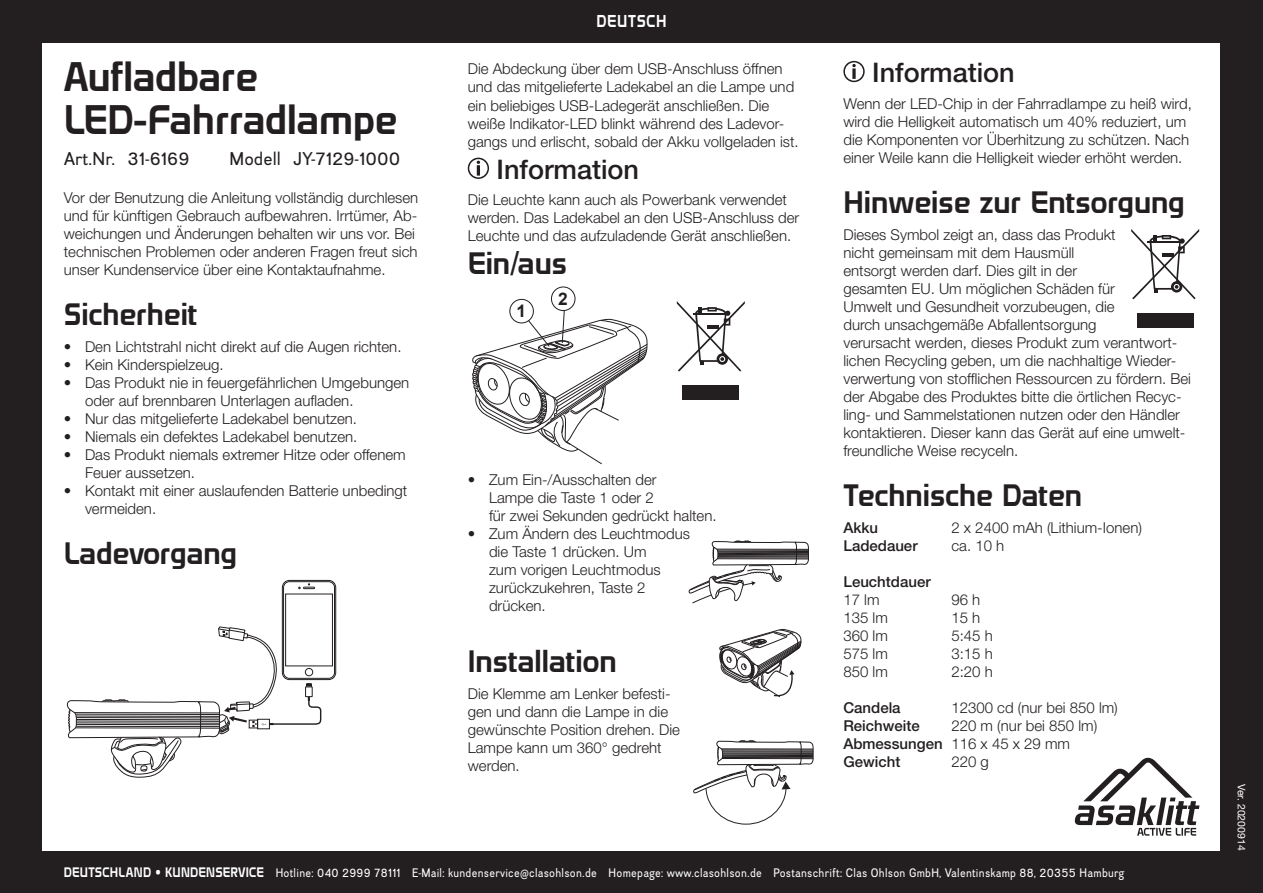
<style>
.page{position:relative;width:1263px;height:893px;background:#231f20}
.page>*{position:absolute;margin:0;border:0;box-sizing:border-box;transform-origin:0 0}
.Bruks_-_Inledande_be{font:36px/43.2px "Domyouji";color:#231f20}
.Bruks_-_Nytt_Avsnitt{font:27px "Domyouji";color:#231f20}
.Bruks_-_Nytt_Avsnitt-2{font:500 27px "Helvetica Neue LT Std";color:#231f20}
.Bruks_-_Inledande_Ar{font:18px "Divulge Rg";color:#231f20}
.t1{font:700 17.25px "Arial";color:#231f20}
.Bruks_-_Brödtext{font:300 15px/18px "Helvetica Neue LT Std";color:#231f20}
.Bruks_-_Brödtext-2{font:500 15px "Helvetica Neue LT Std";color:#231f20}
.t2{font:15px "Domyouji";letter-spacing:.05em;color:#fff;scale:.93 1}
.t3{font:12px "Divulge Rg";letter-spacing:.025em;color:#fff;scale:.93 1}
.t4{font:10.5px "Helvetica Neue LT Std";color:#fff}
.s1{font-weight:300}
.s2{font-family:"Domyouji"}
</style>
<div class="page">
<div style="left:43px;top:43px;width:1177px;height:807px;background:#fff"></div>
<svg style="left:1075px;top:758px;width:124px;height:78px"></svg>
<svg style="left:298px;top:584px;width:17px;height:5px"></svg>
<div style="left:283px;top:581px;width:52px;height:97px;border:1px solid #231f20;border-radius:6px"></div>
<div style="left:285px;top:594px;width:48px;height:72px;border:1px solid #231f20"></div>
<div style="left:282px;top:580px;width:54px;height:100px;border:1px solid #231f20;border-radius:7px"></div>
<svg style="left:66px;top:626px;width:256px;height:151px"></svg>
<svg style="left:468px;top:158px;width:21px;height:21px"></svg>
<div style="left:509px;top:299px;width:25px;height:24px;border:1px solid #231f20;border-radius:50%"></div>
<div style="left:551px;top:286px;width:24px;height:25px;border:1px solid #231f20;border-radius:50%"></div>
<svg style="left:472px;top:310px;width:176px;height:155px"></svg>
<svg style="left:843px;top:61px;width:22px;height:21px"></svg>
<svg style="left:852px;top:68px;width:4px;height:11px"></svg>
<svg style="left:719px;top:629px;width:82px;height:69px"></svg>
<svg style="left:693px;top:740px;width:120px;height:85px"></svg>
<svg style="left:688px;top:541px;width:121px;height:63px"></svg>
<svg style="left:677px;top:301px;width:68px;height:71px"></svg>
<div style="left:683px;top:386px;width:56px;height:14px;background:#231f20"></div>
<svg style="left:1131px;top:229px;width:68px;height:70px"></svg>
<div style="left:1137px;top:313px;width:56px;height:15px;background:#231f20"></div>
<p class="Bruks_-_Inledande_be" style="left:64px;top:55px;width:335px">Aufladbare<br>LED-Fahrradlampe</p>
<p class="Bruks_-_Inledande_Ar" style="left:64px;top:147px;width:127px">Art.Nr. 31-6169</p>
<p class="Bruks_-_Inledande_Ar" style="left:230px;top:147px;width:172px">Modell JY-7129-1000</p>
<p class="Bruks_-_Brödtext" style="left:64px;top:188px;width:356px">Vor der Benutzung die Anleitung vollständig durchlesen und für künftigen Gebrauch aufbewahren. Irrtümer, Ab&shy;weichungen und Änderungen behalten wir uns vor. Bei technischen Problemen oder anderen Fragen freut sich unser Kundenservice über eine Kontaktaufnahme.</p>
<p class="Bruks_-_Nytt_Avsnitt" style="left:64px;top:297px;width:135px">Sicherheit</p>
<p class="Bruks_-_Brödtext" style="left:64px;top:337px;width:339px">• Den Lichtstrahl nicht direkt auf die Augen richten.</p>
<p class="Bruks_-_Brödtext" style="left:64px;top:355px;width:161px">• Kein Kinderspielzeug.</p>
<p class="Bruks_-_Brödtext" style="left:85px;top:373px;width:326px;text-indent:-21px">• Das Produkt nie in feuergefährlichen Umgebungen oder auf brennbaren Unterlagen aufladen.</p>
<p class="Bruks_-_Brödtext" style="left:64px;top:409px;width:295px">• Nur das mitgelieferte Ladekabel benutzen.</p>
<p class="Bruks_-_Brödtext" style="left:64px;top:427px;width:295px">• Niemals ein defektes Ladekabel benutzen.</p>
<p class="Bruks_-_Brödtext" style="left:85px;top:445px;width:322px;text-indent:-21px">• Das Produkt niemals extremer Hitze oder offenem<br>Feuer aussetzen.</p>
<p class="Bruks_-_Brödtext" style="left:85px;top:481px;width:324px;text-indent:-21px">• Kontakt mit einer auslaufenden Batterie unbedingt vermeiden.</p>
<p class="Bruks_-_Nytt_Avsnitt" style="left:64px;top:536px;width:175px">Ladevorgang</p>
<p class="t2" style="left:596px;top:12px;width:77px">DEUTSCH</p>
<p class="Bruks_-_Brödtext" style="left:468px;top:60px;width:332px">Die Abdeckung über dem USB-Anschluss öffnen und das mitgelieferte Ladekabel an die Lampe und ein beliebiges USB-Ladegerät anschließen. Die weiße Indikator-LED blinkt während des Ladevor&shy;gangs und erlischt, sobald der Akku vollgeladen ist.</p>
<p class="Bruks_-_Nytt_Avsnitt-2" style="left:496px;top:153px;width:144px">Information</p>
<p class="Bruks_-_Brödtext" style="left:468px;top:191px;width:333px">Die Leuchte kann auch als Powerbank verwendet werden. Das Ladekabel an den USB-Anschluss der<br>Leuchte und das aufzuladende Gerät anschließen.</p>
<p class="Bruks_-_Nytt_Avsnitt" style="left:468px;top:246px;width:101px">Ein/aus</p>
<p class="t1" style="left:516px;top:299px;width:11px">1</p>
<p class="t1" style="left:558px;top:287px;width:11px">2</p>
<p class="Bruks_-_Brödtext" style="left:489px;top:471px;width:229px;text-indent:-21px">• Zum Ein-/Ausschalten der<br>Lampe die Taste 1 oder 2<br>für zwei Sekunden gedrückt halten.</p>
<p class="Bruks_-_Brödtext" style="left:489px;top:525px;width:203px;text-indent:-21px">• Zum Ändern des Leuchtmodus die Taste 1 drücken. Um<br>zum vorigen Leuchtmodus zurückzukehren, Taste 2 drücken.</p>
<p class="Bruks_-_Nytt_Avsnitt" style="left:468px;top:644px;width:150px">Installation</p>
<p class="Bruks_-_Brödtext" style="left:468px;top:684px;width:214px">Die Klemme am Lenker befesti&shy;gen und dann die Lampe in die gewünschte Position drehen. Die<br>Lampe kann um 360° gedreht werden.</p>
<p class="Bruks_-_Nytt_Avsnitt-2" style="left:872px;top:56px;width:144px">Information</p>
<p class="Bruks_-_Brödtext" style="left:843px;top:94px;width:350px">Wenn der LED-Chip in der Fahrradlampe zu heiß wird, wird die Helligkeit automatisch um 40% reduziert, um die Komponenten vor Überhitzung zu schützen. Nach einer Weile kann die Helligkeit wieder erhöht werden.</p>
<p class="Bruks_-_Nytt_Avsnitt" style="left:843px;top:185px;width:343px">Hinweise zur Entsorgung</p>
<p class="Bruks_-_Brödtext" style="left:843px;top:225px;width:349px">Dieses Symbol zeigt an, dass das Produkt<br>nicht gemeinsam mit dem Hausmüll<br>entsorgt werden darf. Dies gilt in der<br>gesamten EU. Um möglichen Schäden für<br>Umwelt und Gesundheit vorzubeugen, die<br>durch unsachgemäße Abfallentsorgung<br>verursacht werden, dieses Produkt zum verantwort&shy;lichen Recycling geben, um die nachhaltige Wieder&shy;verwertung von stofflichen Ressourcen zu fördern. Bei der Abgabe des Produktes bitte die örtlichen Recyc&shy;ling- und Sammelstationen nutzen oder den Händler kontaktieren. Dieser kann das Gerät auf eine umwelt&shy;freundliche Weise recyceln.</p>
<p class="Bruks_-_Nytt_Avsnitt" style="left:843px;top:478px;width:240px">Technische Daten</p>
<p class="Bruks_-_Brödtext-2" style="left:843px;top:518px;width:36px">Akku</p>
<p class="Bruks_-_Brödtext" style="left:951px;top:518px;width:192px">2 x 2400 mAh (Lithium-Ionen)</p>
<p class="Bruks_-_Brödtext-2" style="left:843px;top:536px;width:76px">Ladedauer</p>
<p class="Bruks_-_Brödtext" style="left:951px;top:536px;width:54px">ca. 10 h</p>
<p class="Bruks_-_Brödtext-2" style="left:843px;top:572px;width:89px">Leuchtdauer</p>
<p class="Bruks_-_Brödtext" style="left:843px;top:590px;width:38px">17 lm</p>
<p class="Bruks_-_Brödtext" style="left:951px;top:590px;width:30px">96 h</p>
<p class="Bruks_-_Brödtext" style="left:843px;top:608px;width:46px">135 lm</p>
<p class="Bruks_-_Brödtext" style="left:951px;top:608px;width:30px">15 h</p>
<p class="Bruks_-_Brödtext" style="left:843px;top:626px;width:46px">360 lm</p>
<p class="Bruks_-_Brödtext" style="left:951px;top:626px;width:43px">5:45 h</p>
<p class="Bruks_-_Brödtext" style="left:843px;top:644px;width:46px">575 lm</p>
<p class="Bruks_-_Brödtext" style="left:951px;top:644px;width:43px">3:15 h</p>
<p class="Bruks_-_Brödtext" style="left:843px;top:662px;width:46px">850 lm</p>
<p class="Bruks_-_Brödtext" style="left:951px;top:662px;width:43px">2:20 h</p>
<p class="Bruks_-_Brödtext-2" style="left:843px;top:698px;width:59px">Candela</p>
<p class="Bruks_-_Brödtext" style="left:951px;top:698px;width:168px">12300 cd (nur bei 850 lm)</p>
<p class="Bruks_-_Brödtext-2" style="left:843px;top:716px;width:78px">Reichweite</p>
<p class="Bruks_-_Brödtext" style="left:951px;top:716px;width:147px">220 m (nur bei 850 lm)</p>
<p class="Bruks_-_Brödtext-2" style="left:843px;top:734px;width:228px">Abmessungen <span class="s1">116 x 45 x 29 mm</span></p>
<p class="Bruks_-_Brödtext-2" style="left:843px;top:752px;width:58px">Gewicht</p>
<p class="Bruks_-_Brödtext" style="left:951px;top:752px;width:39px">220 g</p>
<p class="t3" style="left:64px;top:865px;width:1142px"><span class="s2">DEUTSCHLAND • KUNDENSERVICE</span> Hotline: 040 2999 78111 E-Mail: kundenservice@clasohlson.de Homepage: www.clasohlson.de Postanschrift: Clas Ohlson GmbH, Valentinskamp 88, 20355 Hamburg</p>
<p class="t4" style="left:1248px;top:784px;width:68px;rotate:90deg">Ver. 20200914</p>
</div>
